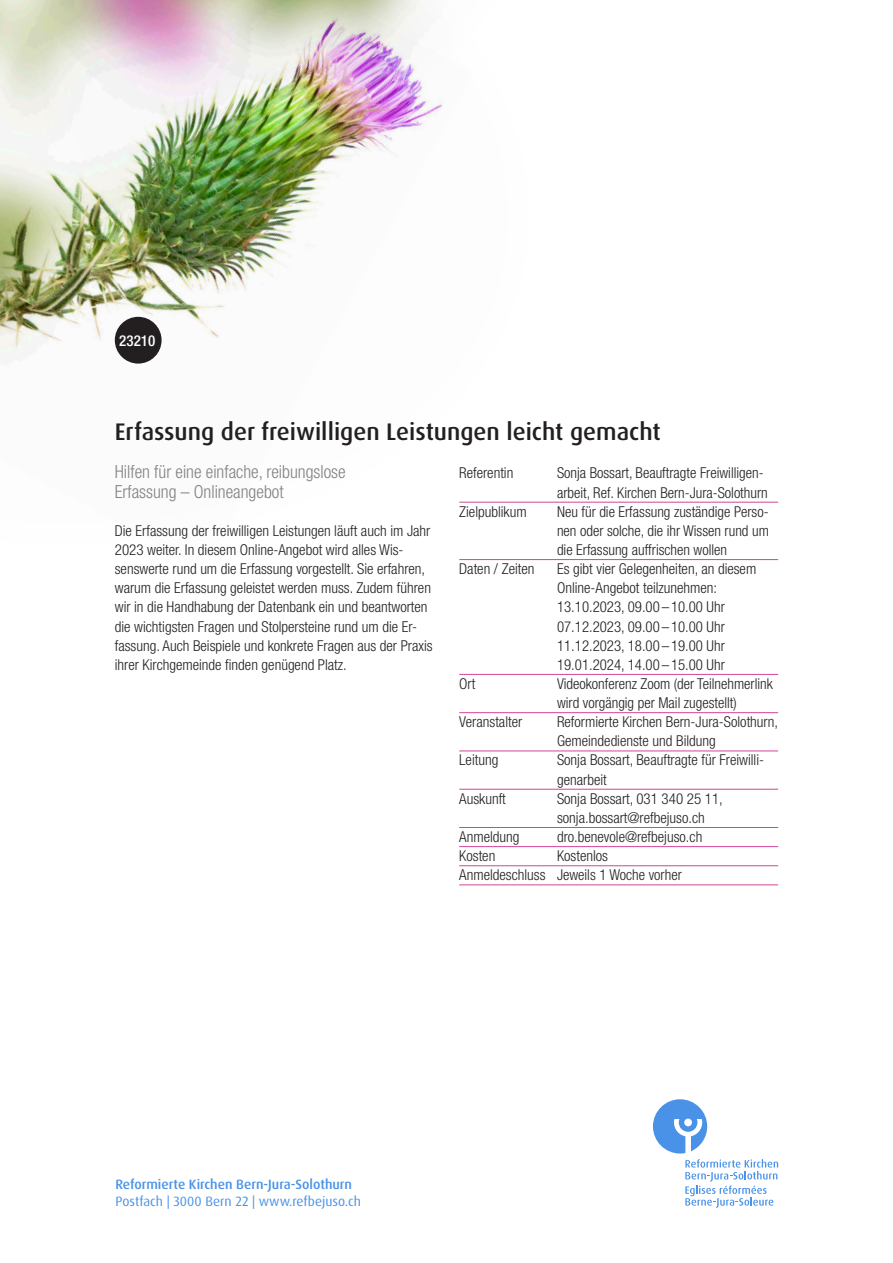
<style>
.page{position:relative;width:893px;height:1263px;background:#fff}
.page>*{position:absolute;margin:0;border:0;box-sizing:border-box;transform-origin:0 0}
.t1{font:500 24px "Dax Pro";color:#231f20}
.t2{font:300 condensed 18px/19.2px "Helvetica Neue LT Std";color:#808285}
.t3{font:300 condensed 15px/19.2px "Helvetica Neue LT Std";color:#231f20}
.t4{font:500 condensed 15px "Helvetica Neue LT Std";color:#fff}
.t5{font:500 13.5px "Dax Pro";color:#4992e8}
.t6{font:13.5px "Dax Pro";color:#4992e8}
</style>
<div class="page">
<svg style="left:653px;top:1099px;width:54px;height:54px"></svg>
<svg style="left:685px;top:1159px;width:93px;height:49px"></svg>
<img style="left:0;top:265px;width:576px;height:296px">
<img style="left:0;top:0;width:444px;height:265px">
<hr style="left:459px;top:502px;width:319px;height:1px;background:#d24598">
<hr style="left:459px;top:559px;width:319px;height:1px;background:#d24598">
<hr style="left:459px;top:674px;width:319px;height:1px;background:#d24598">
<hr style="left:459px;top:712px;width:319px;height:1px;background:#d24598">
<hr style="left:459px;top:750px;width:319px;height:1px;background:#d24598">
<hr style="left:459px;top:789px;width:319px;height:1px;background:#d24598">
<hr style="left:459px;top:827px;width:319px;height:1px;background:#d24598">
<hr style="left:459px;top:846px;width:319px;height:1px;background:#d24598">
<hr style="left:459px;top:865px;width:319px;height:1px;background:#d24598">
<hr style="left:459px;top:884px;width:319px;height:1px;background:#d24598">
<div style="left:115px;top:317px;width:47px;height:47px;background:#231f20;border-radius:50%"></div>
<p class="t4" style="left:119px;top:331px;width:37px">23210</p>
<h1 class="t1" style="left:115px;top:416px;width:547px">Erfassung der freiwilligen Leistungen leicht gemacht</h1>
<p class="t2" style="left:115px;top:462px;width:232px">Hilfen für eine einfache, reibungslose<br>Erfassung – Onlineangebot</p>
<p class="t3" style="left:115px;top:521px;width:319px">Die Erfassung der freiwilligen Leistungen läuft auch im Jahr 2023 weiter. In diesem Online-Angebot wird alles Wis&shy;senswerte rund um die Erfassung vorgestellt. Sie erfahren, warum die Erfassung geleistet werden muss. Zudem führen wir in die Handhabung der Datenbank ein und beantworten die wichtigsten Fragen und Stolpersteine rund um die Er&shy;fassung. Auch Beispiele und konkrete Fragen aus der Praxis ihrer Kirchgemeinde finden genügend Platz.</p>
<p class="t3" style="left:459px;top:463px;width:56px">Referentin</p>
<p class="t3" style="left:557px;top:463px;width:212px">Sonja Bossart, Beauftragte Freiwilligen&shy;arbeit, Ref. Kirchen Bern-Jura-Solothurn</p>
<p class="t3" style="left:459px;top:502px;width:69px">Zielpublikum</p>
<p class="t3" style="left:557px;top:502px;width:213px;text-align:justify">Neu für die Erfassung zuständige Perso&shy;nen oder solche, die ihr Wissen rund um die Erfassung auffrischen wollen</p>
<p class="t3" style="left:459px;top:559px;width:77px">Daten / Zeiten</p>
<p class="t3" style="left:557px;top:559px;width:201px">Es gibt vier Gelegenheiten, an diesem<br>Online-Angebot teilzunehmen:<br>13.10.2023, 09.00–10.00 Uhr<br>07.12.2023, 09.00–10.00 Uhr<br>11.12.2023, 18.00–19.00 Uhr<br>19.01.2024, 14.00–15.00 Uhr</p>
<p class="t3" style="left:459px;top:674px;width:18px">Ort</p>
<p class="t3" style="left:557px;top:674px;width:217px">Videokonferenz Zoom (der Teilnehmerlink wird vorgängig per Mail zugestellt)</p>
<p class="t3" style="left:459px;top:712px;width:65px">Veranstalter</p>
<p class="t3" style="left:557px;top:712px;width:222px">Reformierte Kirchen Bern-Jura-Solothurn,<br>Gemeindedienste und Bildung</p>
<p class="t3" style="left:459px;top:750px;width:41px">Leitung</p>
<p class="t3" style="left:557px;top:750px;width:209px">Sonja Bossart, Beauftragte für Freiwilli&shy;genarbeit</p>
<p class="t3" style="left:459px;top:789px;width:48px">Auskunft</p>
<p class="t3" style="left:557px;top:789px;width:167px">Sonja Bossart, 031 340 25 11, sonja.bossart@refbejuso.ch</p>
<p class="t3" style="left:459px;top:827px;width:62px">Anmeldung</p>
<p class="t3" style="left:557px;top:827px;width:147px">dro.benevole@refbejuso.ch</p>
<p class="t3" style="left:459px;top:846px;width:38px">Kosten</p>
<p class="t3" style="left:459px;top:846px;width:224px;text-indent:98px">Kostenlos<br>Anmeldeschluss Jeweils 1 Woche vorher</p>
<p class="t5" style="left:115px;top:1176px;width:238px">Reformierte Kirchen Bern-Jura-Solothurn</p>
<p class="t6" style="left:115px;top:1192px;width:247px">Postfach | 3000 Bern 22 | www.refbejuso.ch</p>
</div>
